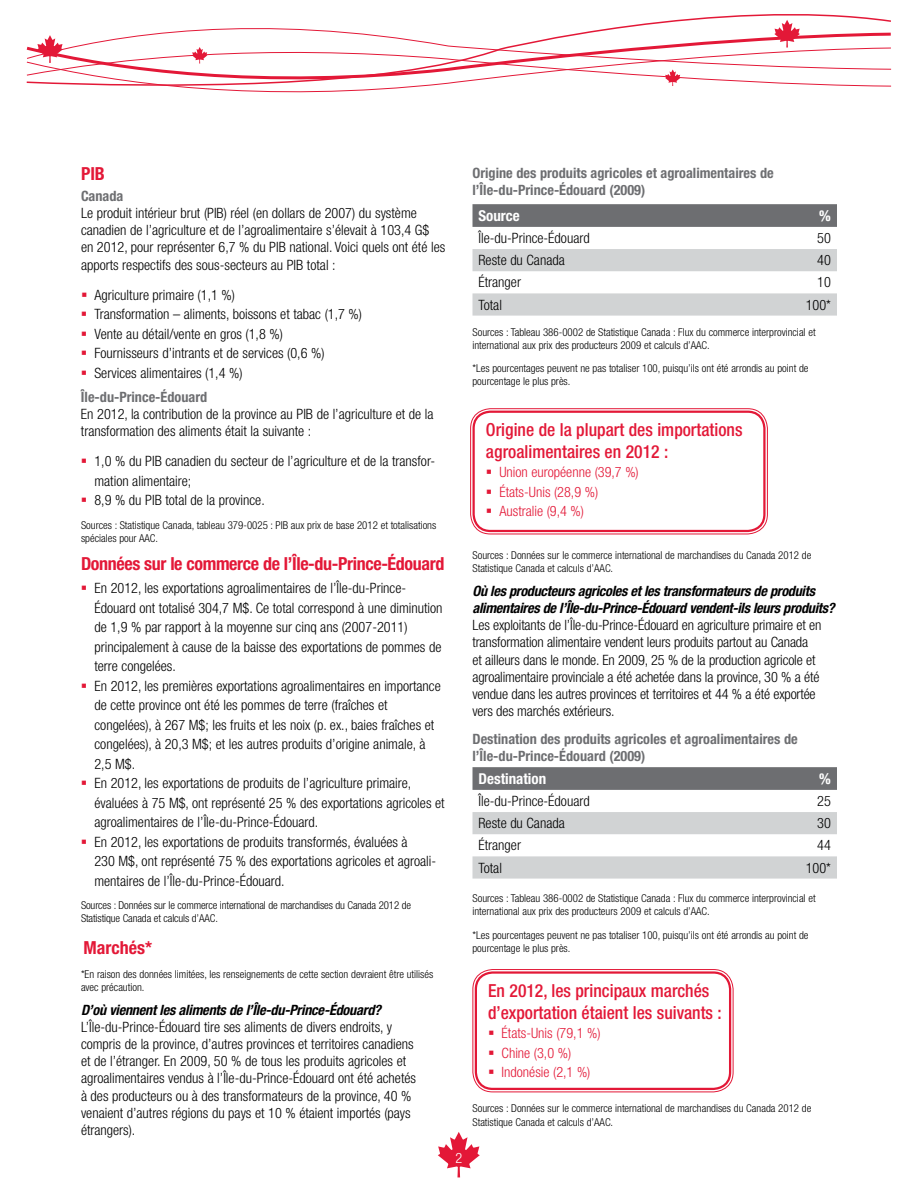
<style>
.page{position:relative;width:918px;height:1188px;background:#fff}
.page>*{position:absolute;margin:0;border:0;box-sizing:border-box;transform-origin:0 0}
.t1{font:500 condensed 18px/21.8px "Helvetica Neue LT Std";color:#e31837}
.t2{font:700 condensed 18px "Helvetica Neue LT Std";letter-spacing:-.02em;color:#e31837}
.t3{font:700 condensed 18px "Helvetica Neue LT Std";color:#e31837}
.t4{font:700 condensed 15px "Helvetica Neue LT Std";color:#fff}
.t5{font:300 condensed 14.25px/19.5px "Helvetica Neue LT Std";color:#000}
.t6{font:700 condensed 14.25px/17.1px "Helvetica Neue LT Std";color:#6d6e71}
.t7{font:italic 700 condensed 14.25px/17.1px "Helvetica Neue LT Std";letter-spacing:-.02em;color:#000}
.t8{font:300 condensed 14.25px/19.5px "Helvetica Neue LT Std";color:#e31837}
.t9{font:300 condensed 14.25px "Helvetica Neue LT Std";color:#fff}
.t10{font:300 condensed 10.8px/13.2px "Helvetica Neue LT Std";color:#000}
</style>
<div class="page">
<svg style="left:438px;top:1132px;width:42px;height:45px"></svg>
<svg style="left:203px;top:89px;width:184px;height:4px"></svg>
<svg style="left:26px;top:14px;width:866px;height:75px"></svg>
<svg style="left:472px;top:204px;width:365px;height:23px;background:#6e6f72"></svg>
<svg style="left:472px;top:249px;width:365px;height:67px"></svg>
<div style="left:470px;top:408px;width:298px;height:126px;border:1px solid #e31837;border-radius:20px"></div>
<div style="left:473px;top:411px;width:293px;height:121px;border:2px solid #e31837;border-radius:17px"></div>
<svg style="left:472px;top:767px;width:365px;height:23px;background:#6e6f72"></svg>
<svg style="left:472px;top:812px;width:365px;height:67px"></svg>
<div style="left:472px;top:969px;width:261px;height:123px;border:1px solid #e31837;border-radius:20px"></div>
<div style="left:475px;top:971px;width:256px;height:119px;border:2px solid #e31837;border-radius:17px"></div>
<p class="t2" style="left:81px;top:163px;width:25px">PIB</p>
<p class="t6" style="left:81px;top:187px;width:44px">Canada</p>
<p class="t5" style="left:81px;top:204px;width:366px;line-height:17.1px">Le produit intérieur brut (PIB) réel (en dollars de 2007) du système canadien de l’agriculture et de l’agroalimentaire s’élevait à 103,4 G$ en 2012, pour représenter 6,7 % du PIB national. Voici quels ont été les apports respectifs des sous-secteurs au PIB total :</p>
<p class="t5" style="left:94px;top:285px;width:269px">Agriculture primaire (1,1 %)<br>Transformation – aliments, boissons et tabac (1,7 %)<br>Vente au détail/vente en gros (1,8 %)<br>Fournisseurs d’intrants et de services (0,6 %)<br>Services alimentaires (1,4 %)</p>
<p class="t6" style="left:81px;top:388px;width:128px">Île-du-Prince-Édouard</p>
<p class="t5" style="left:81px;top:405px;width:354px;line-height:17.1px">En 2012, la contribution de la province au PIB de l’agriculture et de la transformation des aliments était la suivante :</p>
<p class="t5" style="left:94px;top:451px;width:342px">1,0 % du PIB canadien du secteur de l’agriculture et de la transfor&shy;mation alimentaire;<br>8,9 % du PIB total de la province.</p>
<p class="t10" style="left:81px;top:518px;width:357px">Sources : Statistique Canada, tableau 379-0025 : PIB aux prix de base 2012 et totalisations spéciales pour AAC.</p>
<p class="t2" style="left:81px;top:553px;width:365px">Données sur le commerce de l’Île-du-Prince-Édouard</p>
<p class="t5" style="left:94px;top:578px;width:352px">En 2012, les exportations agroalimentaires de l’Île-du-Prince-Édouard ont totalisé 304,7 M$. Ce total correspond à une diminution de 1,9 % par rapport à la moyenne sur cinq ans (2007-2011) principalement à cause de la baisse des exportations de pommes de terre congelées.<br>En 2012, les premières exportations agroalimentaires en importance de cette province ont été les pommes de terre (fraîches et congelées), à 267 M$; les fruits et les noix (p. ex., baies fraîches et congelées), à 20,3 M$; et les autres produits d’origine animale, à 2,5 M$.<br>En 2012, les exportations de produits de l’agriculture primaire, évaluées à 75 M$, ont représenté 25 % des exportations agricoles et agroalimentaires de l’Île-du-Prince-Édouard.<br>En 2012, les exportations de produits transformés, évaluées à<br>230 M$, ont représenté 75 % des exportations agricoles et agroali&shy;mentaires de l’Île-du-Prince-Édouard.</p>
<p class="t10" style="left:81px;top:899px;width:332px">Sources : Données sur le commerce international de marchandises du Canada 2012 de<br>Statistique Canada et calculs d’AAC.</p>
<p class="t3" style="left:84px;top:937px;width:70px">Marchés*</p>
<p class="t10" style="left:81px;top:967px;width:354px">*En raison des données limitées, les renseignements de cette section devraient être utilisés avec précaution.</p>
<p class="t7" style="left:81px;top:1001px;width:302px">D’où viennent les aliments de l’Île-du-Prince-Édouard?</p>
<p class="t5" style="left:81px;top:1018px;width:337px;line-height:17.1px">L’Île-du-Prince-Édouard tire ses aliments de divers endroits, y compris de la province, d’autres provinces et territoires canadiens et de l’étranger. En 2009, 50 % de tous les produits agricoles et agroalimentaires vendus à l’Île-du-Prince-Édouard ont été achetés à des producteurs ou à des transformateurs de la province, 40 % venaient d’autres régions du pays et 10 % étaient importés (pays étrangers).</p>
<p class="t9" style="left:455px;top:1149px;width:8px">2</p>
<p class="t6" style="left:473px;top:164px;width:303px">Origine des produits agricoles et agroalimentaires de l’Île-du-Prince-Édouard (2009)</p>
<p class="t4" style="left:478px;top:206px;width:43px">Source</p>
<p class="t4" style="left:819px;top:206px;width:13px">%</p>
<p class="t5" style="left:478px;top:228px;width:113px">Île-du-Prince-Édouard</p>
<p class="t5" style="left:817px;top:228px;width:15px">50</p>
<p class="t5" style="left:478px;top:250px;width:88px">Reste du Canada</p>
<p class="t5" style="left:817px;top:250px;width:15px">40</p>
<p class="t5" style="left:478px;top:273px;width:44px">Étranger</p>
<p class="t5" style="left:817px;top:273px;width:15px">10</p>
<p class="t5" style="left:478px;top:295px;width:25px">Total</p>
<p class="t5" style="left:806px;top:295px;width:27px">100*</p>
<p class="t10" style="left:472px;top:325px;width:345px">Sources : Tableau 386-0002 de Statistique Canada : Flux du commerce interprovincial et international aux prix des producteurs 2009 et calculs d’AAC.</p>
<p class="t10" style="left:472px;top:362px;width:338px">*Les pourcentages peuvent ne pas totaliser 100, puisqu’ils ont été arrondis au point de pourcentage le plus près.</p>
<p class="t1" style="left:486px;top:419px;width:258px">Origine de la plupart des importations agroalimentaires en 2012 :</p>
<p class="t8" style="left:499px;top:462px;width:141px">Union européenne (39,7 %)<br>États-Unis (28,9 %)<br>Australie (9,4 %)</p>
<p class="t10" style="left:472px;top:548px;width:340px">Sources : Données sur le commerce international de marchandises du Canada 2012 de<br>Statistique Canada et calculs d’AAC.</p>
<p class="t7" style="left:472px;top:582px;width:364px">Où les producteurs agricoles et les transformateurs de produits alimentaires de l’Île-du-Prince-Édouard vendent-ils leurs produits?</p>
<p class="t5" style="left:472px;top:616px;width:350px;line-height:17.1px">Les exploitants de l’Île-du-Prince-Édouard en agriculture primaire et en transformation alimentaire vendent leurs produits partout au Canada<br>et ailleurs dans le monde. En 2009, 25 % de la production agricole et agroalimentaire provinciale a été achetée dans la province, 30 % a été vendue dans les autres provinces et territoires et 44 % a été exportée vers des marchés extérieurs.</p>
<p class="t6" style="left:472px;top:730px;width:327px">Destination des produits agricoles et agroalimentaires de l’Île-du-Prince-Édouard (2009)</p>
<p class="t4" style="left:478px;top:769px;width:69px">Destination</p>
<p class="t4" style="left:819px;top:769px;width:13px">%</p>
<p class="t5" style="left:478px;top:791px;width:113px">Île-du-Prince-Édouard</p>
<p class="t5" style="left:817px;top:791px;width:15px">25</p>
<p class="t5" style="left:478px;top:813px;width:88px">Reste du Canada</p>
<p class="t5" style="left:817px;top:813px;width:15px">30</p>
<p class="t5" style="left:478px;top:836px;width:44px">Étranger</p>
<p class="t5" style="left:817px;top:836px;width:15px">44</p>
<p class="t5" style="left:478px;top:858px;width:25px">Total</p>
<p class="t5" style="left:806px;top:858px;width:27px">100*</p>
<p class="t10" style="left:472px;top:892px;width:345px">Sources : Tableau 386-0002 de Statistique Canada : Flux du commerce interprovincial et international aux prix des producteurs 2009 et calculs d’AAC.</p>
<p class="t10" style="left:472px;top:928px;width:338px">*Les pourcentages peuvent ne pas totaliser 100, puisqu’ils ont été arrondis au point de pourcentage le plus près.</p>
<p class="t1" style="left:488px;top:979px;width:235px">En 2012, les principaux marchés d’exportation étaient les suivants :</p>
<p class="t8" style="left:502px;top:1023px;width:100px">États-Unis (79,1 %)<br>Chine (3,0 %)<br>Indonésie (2,1 %)</p>
<p class="t10" style="left:472px;top:1102px;width:340px">Sources : Données sur le commerce international de marchandises du Canada 2012 de<br>Statistique Canada et calculs d’AAC.</p>
</div>
